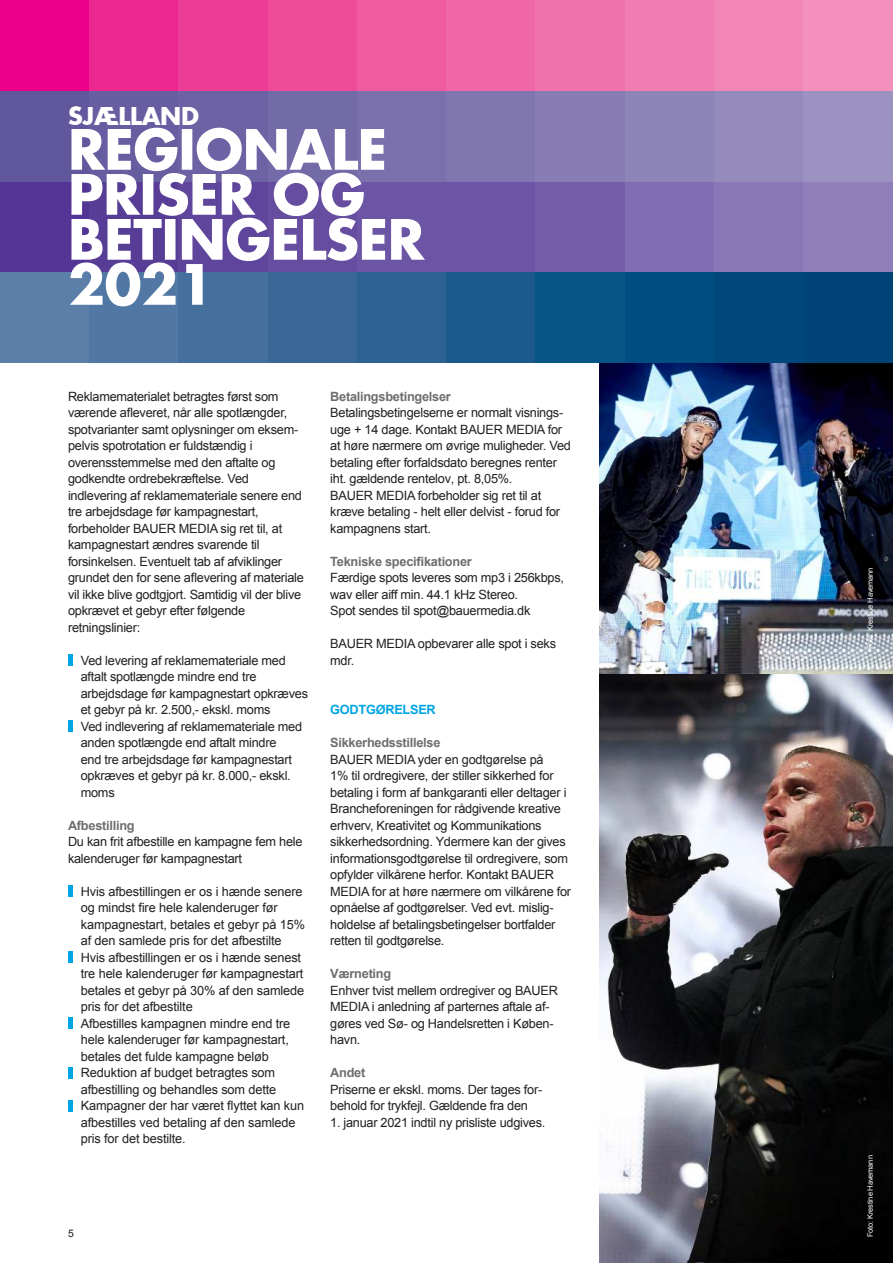
<style>
.page{position:relative;width:893px;height:1263px;background:#fff}
.page>*{position:absolute;margin:0;border:0;box-sizing:border-box;transform-origin:0 0}
.t1{font:700 54px/45px "Futura";letter-spacing:-.01em;color:#fff}
.t2{font:700 24px "Futura";letter-spacing:-.01em;color:#fff}
.t3{font:12.75px/16.5px "Arial";letter-spacing:-.02em;color:#221f1f}
.t4{font:700 12.75px "Arial";letter-spacing:-.02em;color:#6c6e70}
.t5{font:700 12.75px "Arial";letter-spacing:-.02em;color:#00a5e4}
.t6{font:10.5px "Arial";color:#221f1f}
.t7{font:7.5px "Arial";letter-spacing:-.02em;color:#fff}
</style>
<div class="page">
<div style="left:68px;top:655px;width:5px;height:11px;background:#00a5e4"></div>
<div style="left:68px;top:721px;width:5px;height:11px;background:#00a5e4"></div>
<div style="left:68px;top:886px;width:5px;height:11px;background:#00a5e4"></div>
<div style="left:68px;top:952px;width:5px;height:11px;background:#00a5e4"></div>
<div style="left:68px;top:1018px;width:5px;height:11px;background:#00a5e4"></div>
<div style="left:68px;top:1067px;width:5px;height:11px;background:#00a5e4"></div>
<div style="left:68px;top:1100px;width:5px;height:11px;background:#00a5e4"></div>
<div style="left:0;top:0;width:89px;height:91px;background:#ec008b"></div>
<div style="left:0;top:91px;width:89px;height:91px;background:#61579d"></div>
<div style="left:0;top:182px;width:89px;height:90px;background:#523594"></div>
<div style="left:0;top:272px;width:89px;height:91px;background:#5c7faa"></div>
<div style="left:89px;top:0;width:90px;height:91px;background:#ec2790"></div>
<div style="left:89px;top:91px;width:90px;height:91px;background:#675da1"></div>
<div style="left:89px;top:182px;width:90px;height:90px;background:#583d97"></div>
<div style="left:89px;top:272px;width:90px;height:91px;background:#5177a4"></div>
<div style="left:179px;top:0;width:89px;height:91px;background:#ed3c96"></div>
<div style="left:179px;top:91px;width:89px;height:91px;background:#6d63a4"></div>
<div style="left:179px;top:182px;width:89px;height:90px;background:#5f459b"></div>
<div style="left:179px;top:272px;width:89px;height:91px;background:#456f9d"></div>
<div style="left:268px;top:0;width:89px;height:91px;background:#ee4c9b"></div>
<div style="left:268px;top:91px;width:89px;height:91px;background:#736aa8"></div>
<div style="left:268px;top:182px;width:89px;height:90px;background:#664d9f"></div>
<div style="left:268px;top:272px;width:89px;height:91px;background:#396897"></div>
<div style="left:357px;top:0;width:89px;height:91px;background:#ef5aa0"></div>
<div style="left:357px;top:91px;width:89px;height:91px;background:#7a70ac"></div>
<div style="left:357px;top:182px;width:89px;height:90px;background:#6c55a4"></div>
<div style="left:357px;top:272px;width:89px;height:91px;background:#2c6192"></div>
<div style="left:446px;top:0;width:90px;height:91px;background:#ef67a6"></div>
<div style="left:446px;top:91px;width:90px;height:91px;background:#8076b0"></div>
<div style="left:446px;top:182px;width:90px;height:90px;background:#6c55a4"></div>
<div style="left:446px;top:272px;width:90px;height:91px;background:#1c5a8c"></div>
<div style="left:536px;top:0;width:89px;height:91px;background:#f072ab"></div>
<div style="left:536px;top:91px;width:89px;height:91px;background:#877db4"></div>
<div style="left:536px;top:182px;width:89px;height:90px;background:#735da8"></div>
<div style="left:536px;top:272px;width:89px;height:91px;background:#075487"></div>
<div style="left:625px;top:0;width:89px;height:91px;background:#f17cb1"></div>
<div style="left:625px;top:91px;width:89px;height:91px;background:#8d84b8"></div>
<div style="left:625px;top:182px;width:89px;height:90px;background:#816db1"></div>
<div style="left:625px;top:272px;width:89px;height:91px;background:#004e81"></div>
<div style="left:714px;top:0;width:90px;height:91px;background:#f286b6"></div>
<div style="left:714px;top:91px;width:90px;height:91px;background:#948bbc"></div>
<div style="left:714px;top:182px;width:90px;height:90px;background:#8876b6"></div>
<div style="left:714px;top:272px;width:90px;height:91px;background:#00487c"></div>
<div style="left:804px;top:0;width:89px;height:91px;background:#f390bb"></div>
<div style="left:804px;top:91px;width:89px;height:91px;background:#9b92c1"></div>
<div style="left:804px;top:182px;width:89px;height:90px;background:#907eba"></div>
<div style="left:804px;top:272px;width:89px;height:91px;background:#004377"></div>
<img style="left:600px;top:363px;width:293px;height:900px">
<h2 class="t2" style="left:68px;top:99px;width:133px">SJÆLLAND</h2>
<h1 class="t1" style="left:68px;top:125px;width:358px">REGIONALE<br>PRISER OG<br>BETINGELSER<br>2021</h1>
<p class="t3" style="left:68px;top:389px;width:237px">Reklamematerialet betragtes først som værende afleveret, når alle spotlængder, spotvarianter samt oplysninger om eksem&shy;pelvis spotrotation er fuldstændig i overensstemmelse med den aftalte og godkendte ordrebekræftelse. Ved indlevering af reklamemateriale senere end tre arbejdsdage før kampagnestart, forbeholder BAUER MEDIA sig ret til, at kampagnestart ændres svarende til forsinkelsen. Eventuelt tab af afviklinger grundet den for sene aflevering af materiale vil ikke blive godtgjort. Samtidig vil der blive opkrævet et gebyr efter følgende retningslinier:</p>
<p class="t3" style="left:81px;top:653px;width:229px">Ved levering af reklamemateriale med aftalt spotlængde mindre end tre<br>arbejds dage før kampagnestart opkræves et gebyr på kr. 2.500,- ekskl. moms<br>Ved indlevering af reklamemateriale med anden spotlængde end aftalt mindre<br>end tre arbejdsdage før kampagnestart opkræves et gebyr på kr. 8.000,- ekskl. moms</p>
<p class="t4" style="left:68px;top:820px;width:68px">Afbestilling</p>
<p class="t3" style="left:68px;top:834px;width:236px">Du kan frit afbestille en kampagne fem hele kalenderuger før kampagnestart</p>
<p class="t3" style="left:81px;top:884px;width:226px">Hvis afbestillingen er os i hænde senere og mindst fire hele kalenderuger før kampagnestart, betales et gebyr på 15% af den samlede pris for det afbestilte Hvis afbestillingen er os i hænde senest tre hele kalenderuger før kampagnestart betales et gebyr på 30% af den samlede pris for det afbestilte<br>Afbestilles kampagnen mindre end tre hele kalenderuger før kampagnestart, betales det fulde kampagne beløb Reduktion af budget betragtes som afbestilling og behandles som dette Kampagner der har været flyttet kan kun afbestilles ved betaling af den samlede pris for det bestilte.</p>
<p class="t4" style="left:330px;top:391px;width:122px">Betalingsbetingelser</p>
<p class="t3" style="left:330px;top:405px;width:242px">Betalingsbetingelserne er normalt visnings&shy;uge + 14 dage. Kontakt BAUER MEDIA for at høre nærmere om øvrige muligheder. Ved betaling efter forfaldsdato beregnes renter iht. gældende rentelov, pt. 8,05%.<br>BAUER MEDIA forbeholder sig ret til at kræve betaling - helt eller delvist - forud for kampagnens start.</p>
<p class="t4" style="left:330px;top:553px;width:143px">Tekniske specifikationer</p>
<p class="t3" style="left:330px;top:569px;width:235px">Færdige spots leveres som mp3 i 256kbps, wav eller aiff min. 44.1 kHz Stereo.<br>Spot sendes til spot@bauermedia.dk</p>
<p class="t3" style="left:330px;top:636px;width:227px">BAUER MEDIA opbevarer alle spot i seks mdr.</p>
<p class="t5" style="left:330px;top:704px;width:107px">GODTGØRELSER</p>
<p class="t4" style="left:330px;top:737px;width:112px">Sikkerhedsstillelse</p>
<p class="t3" style="left:330px;top:752px;width:242px">BAUER MEDIA yder en godtgørelse på<br>1% til ordregivere, der stiller sikkerhed for betaling i form af bankgaranti eller deltager i Brancheforeningen for rådgivende kreative erhverv, Kreativitet og Kommunikations sikkerhedsordning. Ydermere kan der gives informationsgodtgørelse til ordregivere, som opfylder vilkårene herfor. Kontakt BAUER MEDIA for at høre nærmere om vilkårene for opnåelse af godtgørelser. Ved evt. mislig&shy;holdelse af betalingsbetingelser bortfalder retten til godtgørelse.</p>
<p class="t4" style="left:330px;top:968px;width:63px">Værneting</p>
<p class="t3" style="left:330px;top:983px;width:229px">Enhver tvist mellem ordregiver og BAUER<br>MEDIA i anledning af parternes aftale af&shy;gøres ved Sø- og Handelsretten i Køben&shy;havn.</p>
<p class="t4" style="left:330px;top:1067px;width:37px">Andet</p>
<p class="t3" style="left:330px;top:1082px;width:214px">Priserne er ekskl. moms. Der tages for&shy;behold for trykfejl. Gældende fra den</p>
<p class="t3" style="left:330px;top:1114px;width:217px">1. januar 2021 indtil ny prisliste udgives.</p>
<p class="t6" style="left:68px;top:1229px;width:7px">5</p>
<p class="t7" style="left:867px;top:649px;width:83px;rotate:-90deg">Foto: Krestine Havemann</p>
<p class="t7" style="left:867px;top:1237px;width:83px;rotate:-90deg">Foto: Krestine Havemann</p>
</div>
